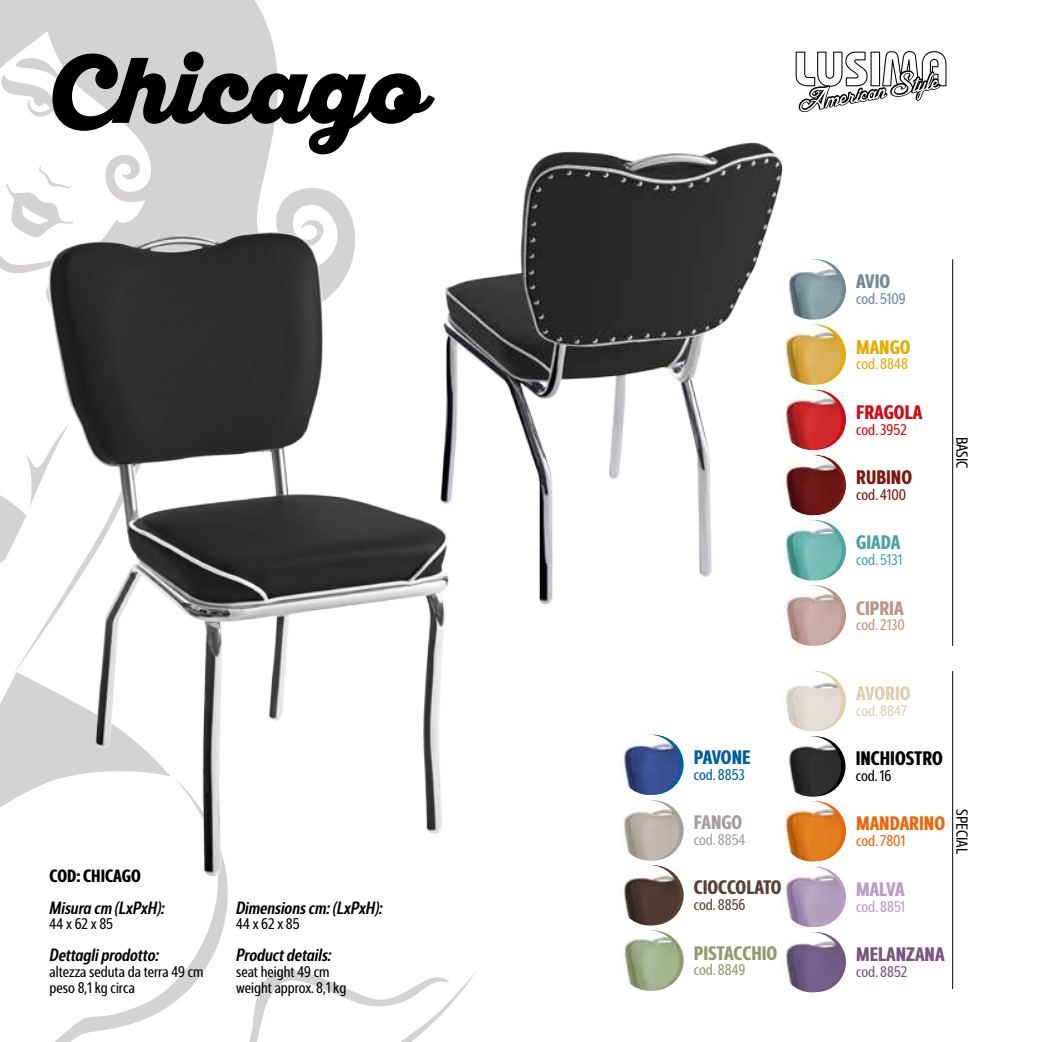
<style>
.page{position:relative;width:1042px;height:1042px;background:#fff}
.page>*{position:absolute;margin:0;border:0;box-sizing:border-box;transform-origin:0 0}
.t1{font:900 92.75px "Sant Elia Script";color:#000}
.t2{font:900 19.25px "Interval Next Cond";color:#5b3f35}
.t3{font:900 19.25px "Interval Next Cond";color:#939b6b}
.t4{font:900 19.25px "Interval Next Cond";color:#000}
.t5{font:900 19.25px "Interval Next Cond";color:#ec6608}
.t6{font:900 19.25px "Interval Next Cond";color:#77557d}
.t7{font:900 19.25px "Interval Next Cond";color:#d20a11}
.t8{font:900 19.25px "Interval Next Cond";color:#e2cdaf}
.t9{font:900 19.25px "Interval Next Cond";letter-spacing:-.01em;color:#005da9}
.t10{font:900 19.25px "Interval Next Cond";color:#7e1710}
.t11{font:900 19.25px "Interval Next Cond";color:#c19383}
.t12{font:900 19.25px "Interval Next Cond";color:#a59f9d}
.t13{font:900 19.25px "Interval Next Cond";letter-spacing:-.015em;color:#bc9ac8}
.t14{font:900 19.25px "Interval Next Cond";color:#49a5a2}
.t15{font:900 19.25px "Interval Next Cond";color:#e8ac00}
.t16{font:900 19.25px "Interval Next Cond";color:#728997}
.t17{font:italic 600 17.5px "Interval Next Cond";color:#000}
.t18{font:900 17.5px "Interval Next Cond";color:#000}
.t19{font:15.75px/15.8px "Interval Next Cond Reg";color:#000}
.t20{font:15.75px "Interval Next Cond Reg";color:#ec6608}
.t21{font:15.75px "Interval Next Cond Reg";color:#77557d}
.t22{font:15.75px "Interval Next Cond Reg";color:#728997}
.t23{font:15.75px "Interval Next Cond Reg";color:#a59f9d}
.t24{font:15.75px "Interval Next Cond Reg";color:#d20a11}
.t25{font:15.75px "Interval Next Cond Reg";color:#e2cdaf}
.t26{font:15.75px "Interval Next Cond Reg";color:#005da9}
.t27{font:15.75px "Interval Next Cond Reg";color:#bc9ac8}
.t28{font:15.75px "Interval Next Cond Reg";color:#5b3f35}
.t29{font:15.75px "Interval Next Cond Reg";color:#939b6b}
.t30{font:15.75px "Interval Next Cond Reg";color:#7e1710}
.t31{font:15.75px "Interval Next Cond Reg";color:#49a5a2}
.t32{font:15.75px "Interval Next Cond Reg";color:#c19383}
.t33{font:15.75px "Interval Next Cond Reg";color:#e8ac00}
</style>
<div class="page">
<svg style="left:0;top:0;width:278px;height:274px;fill:#d5d2d2"></svg>
<svg style="left:0;top:454px;width:476px;height:552px"></svg>
<svg style="left:235px;top:970px;width:214px;height:72px"></svg>
<svg style="left:36px;top:898px;width:199px;height:144px"></svg>
<svg style="left:786px;top:801px;width:60px;height:60px"></svg>
<img style="left:781px;top:801px;width:61px;height:60px;border-radius:30px">
<div style="left:786px;top:932px;width:60px;height:60px;background:#77557d;border-radius:50%"></div>
<img style="left:781px;top:932px;width:61px;height:60px;border-radius:30px">
<div style="left:786px;top:259px;width:60px;height:60px;background:#728997;border-radius:50%"></div>
<img style="left:781px;top:259px;width:61px;height:60px;border-radius:30px">
<div style="left:623px;top:800px;width:60px;height:60px;background:#a59f9d;border-radius:50%"></div>
<img style="left:619px;top:800px;width:60px;height:60px;border-radius:30px">
<svg style="left:786px;top:390px;width:60px;height:60px"></svg>
<img style="left:781px;top:390px;width:61px;height:60px;border-radius:30px">
<div style="left:786px;top:671px;width:60px;height:60px;background:#e2cdaf;border-radius:50%"></div>
<img style="left:781px;top:671px;width:61px;height:60px;border-radius:30px">
<svg style="left:623px;top:735px;width:60px;height:60px"></svg>
<img style="left:619px;top:735px;width:60px;height:60px;border-radius:30px">
<div style="left:786px;top:867px;width:60px;height:60px;background:#bc9ac8;border-radius:50%"></div>
<img style="left:781px;top:867px;width:61px;height:60px;border-radius:30px">
<div style="left:623px;top:865px;width:60px;height:60px;background:#5b3f35;border-radius:50%"></div>
<img style="left:619px;top:865px;width:60px;height:60px;border-radius:30px">
<svg style="left:623px;top:930px;width:60px;height:60px"></svg>
<img style="left:619px;top:930px;width:60px;height:60px;border-radius:30px">
<svg style="left:786px;top:455px;width:60px;height:60px"></svg>
<img style="left:781px;top:455px;width:61px;height:60px;border-radius:30px">
<svg style="left:786px;top:520px;width:60px;height:60px"></svg>
<img style="left:781px;top:520px;width:61px;height:60px;border-radius:30px">
<div style="left:786px;top:585px;width:60px;height:60px;background:#c19383;border-radius:50%"></div>
<img style="left:781px;top:585px;width:61px;height:61px;border-radius:30px">
<hr style="left:952px;top:259px;width:1px;height:387px;background:#000">
<hr style="left:952px;top:671px;width:1px;height:318px;background:#000">
<svg style="left:795px;top:51px;width:151px;height:61px"></svg>
<img style="left:465px;top:142px;width:324px;height:481px">
<img style="left:27px;top:184px;width:438px;height:714px">
<svg style="left:786px;top:324px;width:60px;height:60px"></svg>
<img style="left:781px;top:324px;width:61px;height:61px;border-radius:30px">
<svg style="left:785px;top:736px;width:60px;height:60px"></svg>
<img style="left:781px;top:736px;width:60px;height:60px;border-radius:30px">
<h1 class="t1" style="left:49px;top:37px;width:378px">Chicago</h1>
<p class="t18" style="left:50px;top:863px;width:93px">COD: CHICAGO</p>
<p class="t17" style="left:50px;top:895px;width:117px">Misura cm (LxPxH):</p>
<p class="t19" style="left:50px;top:915px;width:65px">44 x 62 x 85</p>
<p class="t17" style="left:50px;top:942px;width:111px">Dettagli prodotto:</p>
<p class="t19" style="left:50px;top:962px;width:155px">altezza seduta da terra 49 cm peso 8,1 kg circa</p>
<p class="t17" style="left:236px;top:895px;width:148px">Dimensions cm: (LxPxH):</p>
<p class="t19" style="left:236px;top:915px;width:65px">44 x 62 x 85</p>
<p class="t17" style="left:236px;top:942px;width:97px">Product details:</p>
<p class="t19" style="left:236px;top:962px;width:112px">seat height 49 cm weight approx. 8,1 kg</p>
<p class="t16" style="left:856px;top:267px;width:36px">AVIO</p>
<p class="t22" style="left:856px;top:287px;width:51px">cod. 5109</p>
<p class="t15" style="left:856px;top:332px;width:56px">MANGO</p>
<p class="t33" style="left:856px;top:352px;width:53px">cod. 8848</p>
<p class="t7" style="left:856px;top:398px;width:68px">FRAGOLA</p>
<p class="t24" style="left:856px;top:418px;width:52px">cod. 3952</p>
<p class="t10" style="left:856px;top:463px;width:57px">RUBINO</p>
<p class="t30" style="left:856px;top:483px;width:52px">cod. 4100</p>
<p class="t14" style="left:856px;top:528px;width:46px">GIADA</p>
<p class="t31" style="left:856px;top:548px;width:48px">cod. 5131</p>
<p class="t11" style="left:856px;top:593px;width:49px">CIPRIA</p>
<p class="t32" style="left:856px;top:613px;width:50px">cod. 2130</p>
<p class="t19" style="left:971px;top:436px;width:33px;rotate:90deg">BASIC</p>
<p class="t8" style="left:856px;top:679px;width:56px">AVORIO</p>
<p class="t25" style="left:856px;top:699px;width:52px">cod. 8847</p>
<p class="t9" style="left:694px;top:743px;width:58px">PAVONE</p>
<p class="t26" style="left:694px;top:763px;width:53px">cod. 8853</p>
<p class="t4" style="left:855px;top:744px;width:89px">INCHIOSTRO</p>
<p class="t19" style="left:855px;top:766px;width:37px">cod. 16</p>
<p class="t12" style="left:694px;top:808px;width:50px">FANGO</p>
<p class="t23" style="left:694px;top:828px;width:53px">cod. 8854</p>
<p class="t5" style="left:856px;top:809px;width:90px">MANDARINO</p>
<p class="t20" style="left:856px;top:829px;width:51px">cod. 7801</p>
<p class="t19" style="left:971px;top:809px;width:46px;rotate:90deg">SPECIAL</p>
<p class="t2" style="left:694px;top:873px;width:89px">CIOCCOLATO</p>
<p class="t28" style="left:694px;top:893px;width:53px">cod. 8856</p>
<p class="t3" style="left:694px;top:938px;width:85px">PISTACCHIO</p>
<p class="t29" style="left:694px;top:958px;width:53px">cod. 8849</p>
<p class="t13" style="left:856px;top:875px;width:50px">MALVA</p>
<p class="t27" style="left:856px;top:895px;width:50px">cod. 8851</p>
<p class="t6" style="left:856px;top:940px;width:90px">MELANZANA</p>
<p class="t21" style="left:856px;top:960px;width:53px">cod. 8852</p>
</div>
